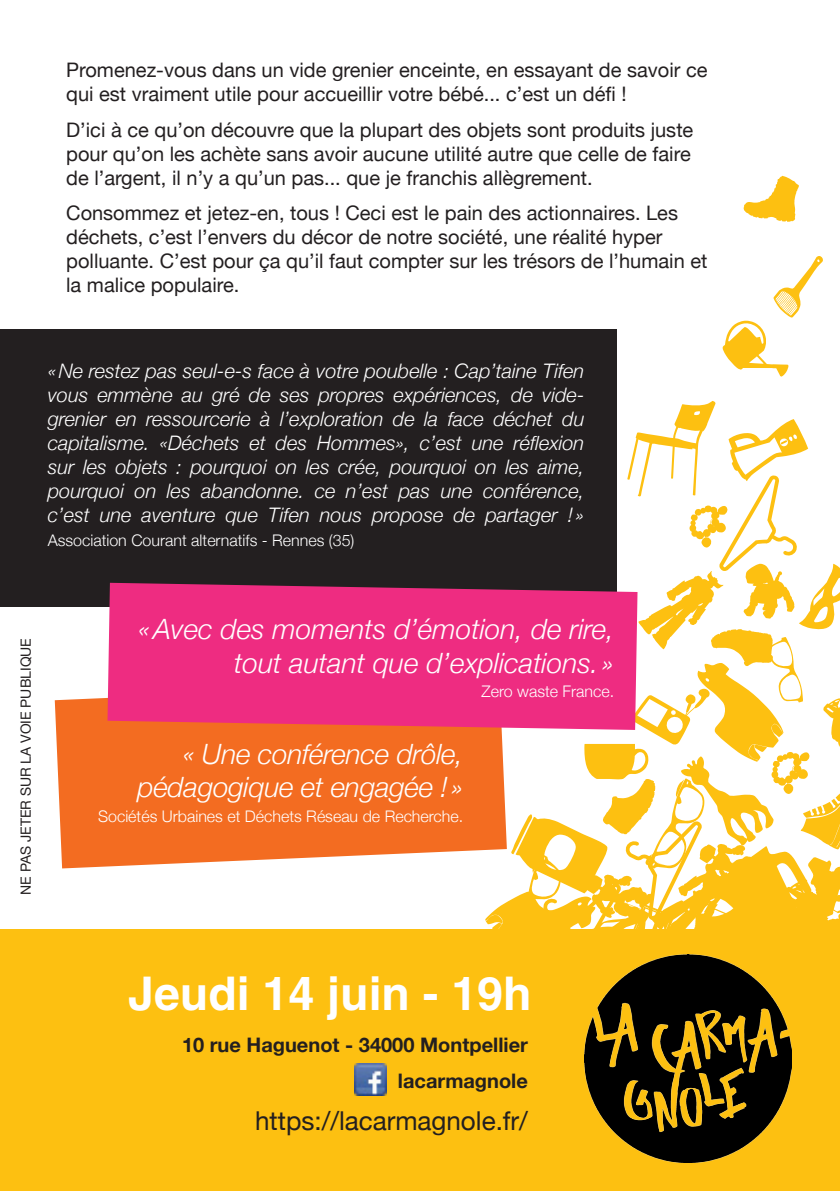
<style>
.page{position:relative;width:840px;height:1191px;background:#fff}
.page>*{position:absolute;margin:0;border:0;box-sizing:border-box;transform-origin:0 0}
.t1{font:700 46.4px "Helvetica";color:#fff}
.t2{font:italic 300 28px/33.6px "Helvetica Neue";color:#fff;text-align:right}
.t3{font:26px "Helvetica Neue";color:#231f20}
.t4{font:20px/24px "Helvetica Neue";color:#231f20}
.t5{font:italic 300 20px/24px "Helvetica Neue";color:#fff;text-align:justify}
.t6{font:700 20px "Helvetica Neue";color:#231f20}
.t7{font:300 16px "Helvetica Neue";color:#fff}
.t8{font:14px "Helvetica Neue";color:#231f20}
</style>
<div class="page">
<svg style="left:55px;top:698px;width:430px;height:170px;fill:#f36c21"></svg>
<div style="left:0;top:930px;width:839px;height:261px;background:#fdc011"></div>
<svg style="left:743px;top:176px;width:55px;height:46px"></svg>
<svg style="left:722px;top:256px;width:100px;height:121px"></svg>
<svg style="left:485px;top:401px;width:354px;height:554px"></svg>
<img style="left:584px;top:955px;width:207px;height:207px">
<div style="left:0;top:329px;width:616px;height:277px;background:#231f20"></div>
<img style="left:354px;top:1063px;width:32px;height:32px">
<svg style="left:107px;top:583px;width:530px;height:147px;fill:#ee2c81"></svg>
<p class="t4" style="left:66px;top:57px;width:642px">Promenez-vous dans un vide grenier enceinte, en essayant de savoir ce qui est vraiment utile pour accueillir votre bébé... c’est un défi !</p>
<p class="t4" style="left:66px;top:116px;width:628px">D’ici à ce qu’on découvre que la plupart des objets sont produits juste pour qu’on les achète sans avoir aucune utilité autre que celle de faire de l’argent, il n’y a qu’un pas... que je franchis allègrement.</p>
<p class="t4" style="left:66px;top:200px;width:642px">Consommez et jetez-en, tous ! Ceci est le pain des actionnaires. Les déchets, c’est l’envers du décor de notre société, une réalité hyper polluante. C’est pour ça qu’il faut compter sur les trésors de l’humain et la malice populaire.</p>
<p class="t5" style="left:48px;top:358px;width:538px">«Ne restez pas seul-e-s face à votre poubelle : Cap’taine Tifen vous emmène au gré de ses propres expériences, de vide&shy;grenier en ressourcerie à l’exploration de la face déchet du capitalisme. «Déchets et des Hommes», c’est une réflexion sur les objets : pourquoi on les crée, pourquoi on les aime, pourquoi on les abandonne. ce n’est pas une conférence, c’est une aventure que Tifen nous propose de partager ! »</p>
<p class="t7" style="left:48px;top:527px;width:308px">Association Courant alternatifs - Rennes (35)</p>
<p class="t8" style="left:14px;top:895px;width:258px;rotate:-90deg">NE PAS JETER SUR LA VOIE PUBLIQUE</p>
<p class="t2" style="left:138px;top:611px;width:477px">«Avec des moments d’émotion, de rire, tout autant que d’explications. »</p>
<p class="t7" style="left:481px;top:678px;width:134px">Zero waste France.</p>
<p class="t2" style="left:137px;top:735px;width:327px">« Une conférence drôle, pédagogique et engagée !»</p>
<p class="t7" style="left:98px;top:803px;width:366px">Sociétés Urbaines et Déchets Réseau de Recherche.</p>
<p class="t1" style="left:128px;top:965px;width:404px">Jeudi 14 juin - 19h</p>
<p class="t6" style="left:182px;top:1026px;width:347px">10 rue Haguenot - 34000 Montpellier</p>
<p class="t6" style="left:397px;top:1062px;width:131px">lacarmagnole</p>
<p class="t3" style="left:255px;top:1098px;width:274px">https://lacarmagnole.fr/</p>
</div>
